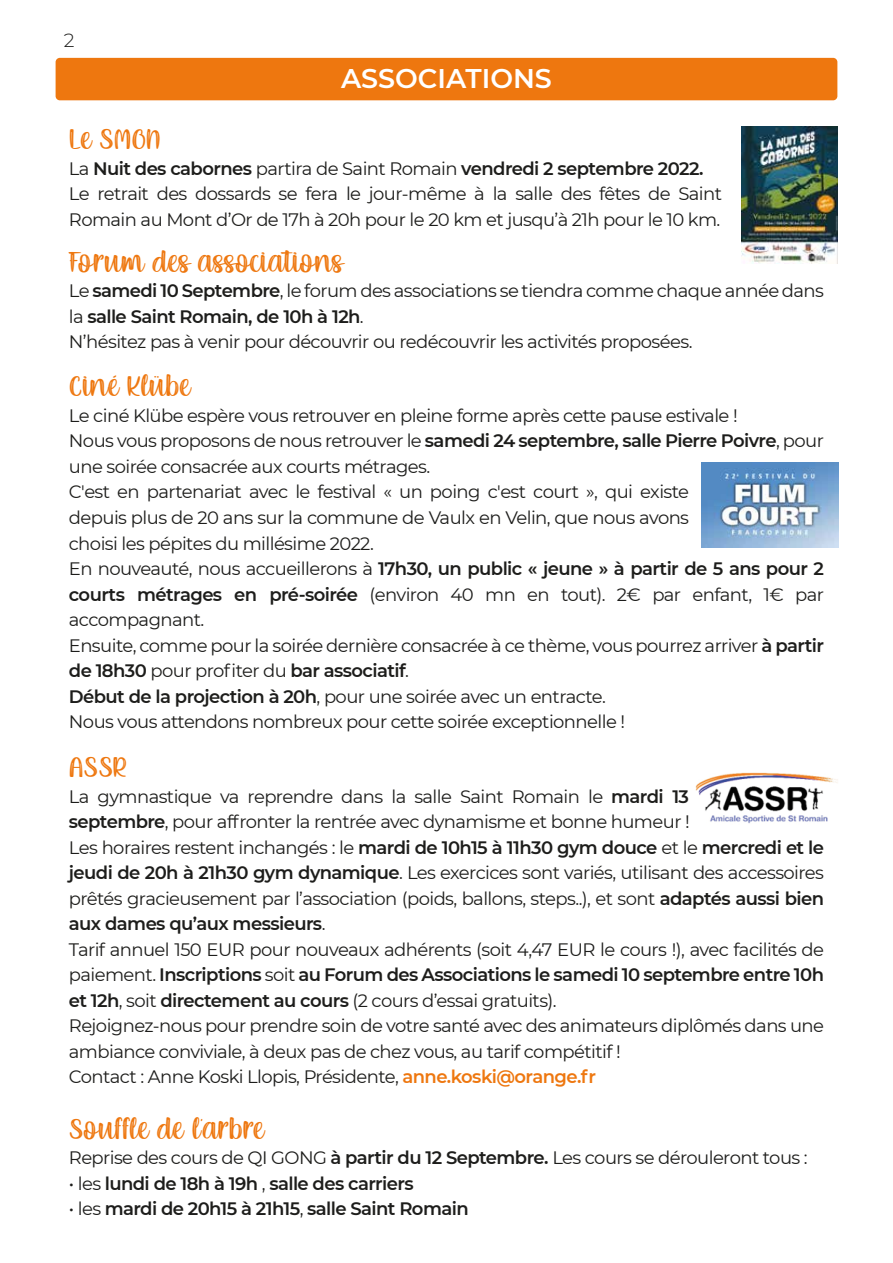
<style>
.page{position:relative;width:893px;height:1263px;background:#fff}
.page>*{position:absolute;margin:0;border:0;box-sizing:border-box;transform-origin:0 0}
.t1{font:33px "Blue Eyes Personal Use";color:#ee770f}
.t2{font:600 27px "Montserrat";color:#fff}
.t3{font:300 19.05px "Montserrat";color:#1d1d1b}
.t4{font:18px/25.5px "Montserrat";letter-spacing:-.03em;color:#1d1d1b}
.t5{font:600 18px "Montserrat";letter-spacing:-.03em;color:#1d1d1b}
.s1{font-weight:600}
.s2{font-weight:600;color:#ee770f}
.s3{font-weight:400}
</style>
<div class="page">
<div style="left:56px;top:58px;width:781px;height:42px;background:#ee770f;border-radius:4px"></div>
<img style="left:702px;top:462px;width:136px;height:86px">
<img style="left:695px;top:772px;width:143px;height:52px">
<img style="left:741px;top:127px;width:97px;height:136px">
<p class="t3" style="left:64px;top:28px;width:12px">2</p>
<h2 class="t2" style="left:341px;top:60px;width:212px">ASSOCIATIONS</h2>
<h1 class="t1" style="left:69px;top:125px;width:94px">Le SMON</h1>
<p class="t4" style="left:69px;top:155px;width:655px">La <span class="s1">Nuit des cabornes</span> partira de Saint Romain <span class="s1">vendredi 2 septembre 2022.<br></span>Le retrait des dossards se fera le jour-même à la salle des fêtes de Saint<br>Romain au Mont d’Or de 17h à 20h pour le 20 km et jusqu’à 21h pour le 10 km.</p>
<h1 class="t1" style="left:69px;top:248px;width:276px">Forum des associations</h1>
<p class="t4" style="left:69px;top:277px;width:757px">Le <span class="s1">samedi 10 Septembre</span>, le forum des associations se tiendra comme chaque année dans la <span class="s1">salle Saint Romain, de 10h à 12h</span>.<br>N’hésitez pas à venir pour découvrir ou redécouvrir les activités proposées.</p>
<h1 class="t1" style="left:69px;top:373px;width:122px">Ciné Klübe</h1>
<p class="t4" style="left:69px;top:402px;width:757px">Le ciné Klübe espère vous retrouver en pleine forme après cette pause estivale !<br>Nous vous proposons de nous retrouver le <span class="s1">samedi 24 septembre, salle Pierre Poivre</span>, pour une soirée consacrée aux courts métrages.<br>C'est en partenariat avec le festival « un poing c'est court », qui existe<br>depuis plus de 20 ans sur la commune de Vaulx en Velin, que nous avons<br>choisi les pépites du millésime 2022.<br>En nouveauté, nous accueillerons à <span class="s1">17h30, un public « jeune » à partir de 5 ans pour 2 courts métrages en pré-soirée</span> (environ 40 mn en tout). 2€ par enfant, 1€ par accompagnant.<br>Ensuite, comme pour la soirée dernière consacrée à ce thème, vous pourrez arriver <span class="s1">à partir de 18h30</span> pour profiter du <span class="s1">bar associatif</span>.<br><span class="s1">Début de la projection à 20h</span>, pour une soirée avec un entracte.<br>Nous vous attendons nombreux pour cette soirée exceptionnelle !</p>
<h1 class="t1" style="left:69px;top:754px;width:60px">ASSR</h1>
<p class="t4" style="left:69px;top:783px;width:757px">La gymnastique va reprendre dans la salle Saint Romain le <span class="s1">mardi 13<br>septembre</span>, pour affronter la rentrée avec dynamisme et bonne humeur !<br>Les horaires restent inchangés : le <span class="s1">mardi de 10h15 à 11h30 gym douce</span> et le <span class="s1">mercredi et le jeudi de 20h à 21h30 gym dynamique</span>. Les exercices sont variés, utilisant des accessoires prêtés gracieusement par l’association (poids, ballons, steps..), et sont <span class="s1">adaptés aussi bien aux dames qu’aux messieurs</span>.<br>Tarif annuel 150 EUR pour nouveaux adhérents (soit 4,47 EUR le cours !), avec facilités de paiement. <span class="s1">Inscriptions</span> soit <span class="s1">au Forum des Associations le samedi 10 septembre entre 10h et 12h</span>, soit <span class="s1">directement au cours</span> (2 cours d’essai gratuits).<br>Rejoignez-nous pour prendre soin de votre santé avec des animateurs diplômés dans une ambiance conviviale, à deux pas de chez vous, au tarif compétitif !<br>Contact : Anne Koski Llopis, Présidente, <span class="s2">anne.koski@orange.fr</span></p>
<h1 class="t1" style="left:69px;top:1115px;width:196px">Souffle de l'arbre</h1>
<p class="t4" style="left:69px;top:1144px;width:740px">Reprise des cours de QI GONG <span class="s1">à partir du 12 Septembre.</span> Les cours se dérouleront tous :</p>
<p class="t5" style="left:69px;top:1170px;width:346px"><span class="s3">• les</span> lundi de 18h à 19h <span class="s3">,</span> salle des carriers</p>
<p class="t5" style="left:69px;top:1196px;width:401px"><span class="s3">• les</span> mardi de 20h15 à 21h15<span class="s3">,</span> salle Saint Romain</p>
</div>
